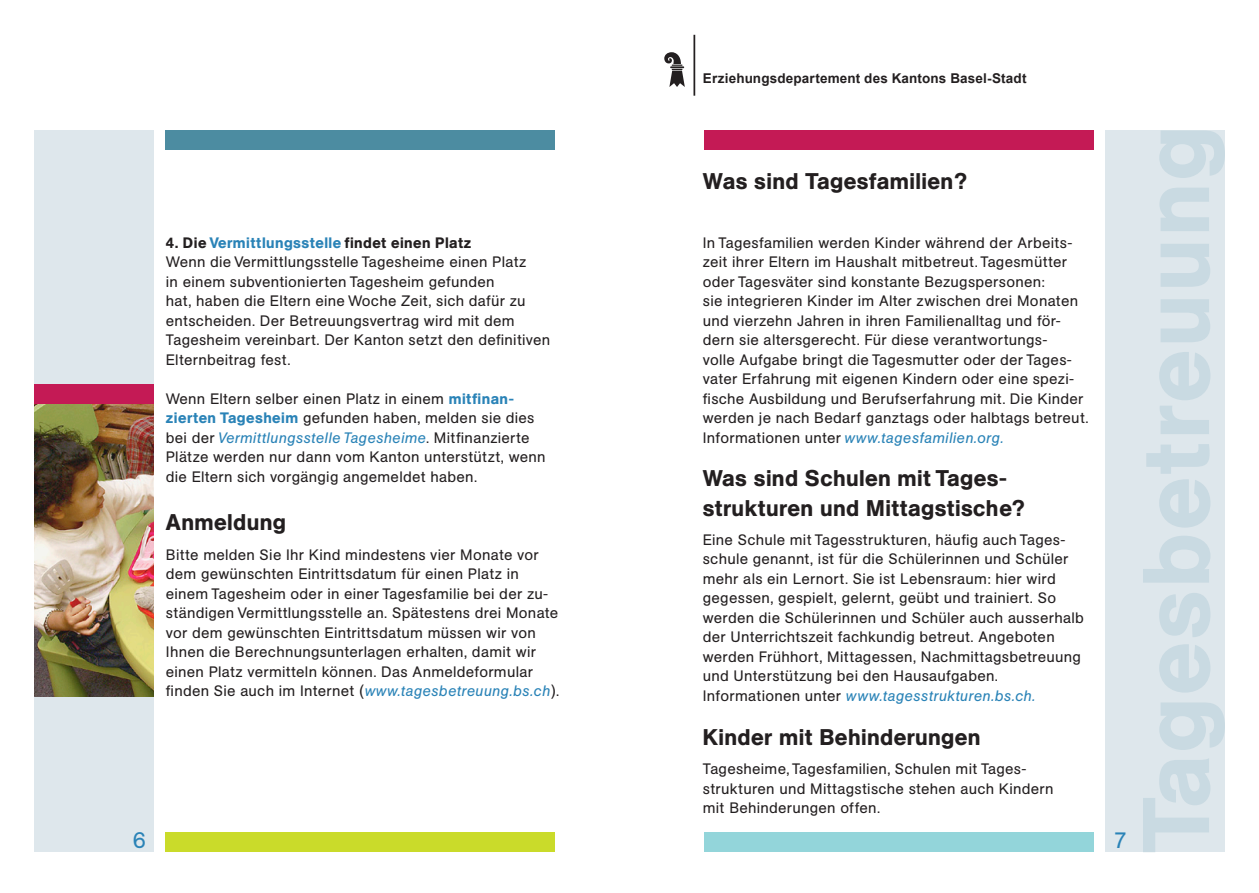
<style>
.page{position:relative;width:1259px;height:893px;background:#fff}
.page>*{position:absolute;margin:0;border:0;box-sizing:border-box;transform-origin:0 0}
.t1{font:500 22.5px/29.2px "AG Book Pro";letter-spacing:.015em;color:#231f20}
.t2{font:22.5px "AG Book Pro";color:#2a83b7}
.t3{font:15px/19.5px "AG Book Pro";letter-spacing:.02em;color:#231f20}
.t4{font:700 13.5px "Arial";letter-spacing:.01em;color:#231f20}
.s1{font-weight:500}
.s2{font-weight:500;color:#2a83b7}
.s3{font-style:italic;color:#2a83b7}
</style>
<div class="page">
<div style="left:1106px;top:131px;width:119px;height:721px;background:#dee7ec"></div>
<div style="left:34px;top:131px;width:119px;height:721px;background:#dee7ec"></div>
<svg style="left:664px;top:52px;width:21px;height:35px"></svg>
<hr style="left:693px;top:35px;width:2px;height:61px;background:#231f20">
<div style="left:704px;top:833px;width:389px;height:19px;background:#93d5da"></div>
<div style="left:166px;top:833px;width:389px;height:19px;background:#cadb2a"></div>
<div style="left:166px;top:131px;width:389px;height:19px;background:#4c8ca1"></div>
<div style="left:704px;top:131px;width:389px;height:19px;background:#c41a55"></div>
<svg style="left:1143px;top:130px;width:82px;height:722px"></svg>
<img style="left:34px;top:404px;width:119px;height:292px">
<div style="left:34px;top:384px;width:119px;height:20px;background:#c41a55"></div>
<p class="t4" style="left:703px;top:69px;width:325px">Erziehungsdepartement des Kantons Basel-Stadt</p>
<p class="t3" style="left:166px;top:232px;width:386px"><span class="s1">4. Die</span> <span class="s2">Vermittlungsstelle</span> <span class="s1">findet einen Platz<br></span>Wenn die Vermittlungsstelle Tagesheime einen Platz<br>in einem subventionierten Tagesheim gefunden<br>hat, haben die Eltern eine Woche Zeit, sich dafür zu entscheiden. Der Betreuungsvertrag wird mit dem Tagesheim vereinbart. Der Kanton setzt den definitiven Elternbeitrag fest.</p>
<p class="t3" style="left:166px;top:388px;width:381px">Wenn Eltern selber einen Platz in einem <span class="s2">mitfinan&shy;zierten Tagesheim</span> gefunden haben, melden sie dies bei der <span class="s3">Vermittlungsstelle Tagesheime</span>. Mitfinanzierte Plätze werden nur dann vom Kanton unterstützt, wenn die Eltern sich vorgängig angemeldet haben.</p>
<h1 class="t1" style="left:166px;top:507px;width:122px">Anmeldung</h1>
<p class="t3" style="left:166px;top:544px;width:395px">Bitte melden Sie Ihr Kind mindestens vier Monate vor dem gewünschten Eintrittsdatum für einen Platz in einem Tagesheim oder in einer Tagesfamilie bei der zu&shy;ständigen Vermittlungsstelle an. Spätestens drei Monate vor dem gewünschten Eintrittsdatum müssen wir von Ihnen die Berechnungsunterlagen erhalten, damit wir einen Platz vermitteln können. Das Anmeldeformular finden Sie auch im Internet (<span class="s3">www.tagesbetreuung.bs.ch</span>).</p>
<h1 class="t1" style="left:703px;top:166px;width:266px">Was sind Tagesfamilien?</h1>
<p class="t3" style="left:703px;top:232px;width:387px">In Tagesfamilien werden Kinder während der Arbeits&shy;zeit ihrer Eltern im Haushalt mitbetreut. Tagesmütter oder Tagesväter sind konstante Bezugspersonen:<br>sie integrieren Kinder im Alter zwischen drei Monaten und vierzehn Jahren in ihren Familienalltag und för&shy;dern sie altersgerecht. Für diese verantwortungs-<br>volle Aufgabe bringt die Tagesmutter oder der Tages&shy;vater Erfahrung mit eigenen Kindern oder eine spezi&shy;fische Ausbildung und Berufserfahrung mit. Die Kinder werden je nach Bedarf ganztags oder halbtags betreut.<br>Informationen unter <span class="s3">www.tagesfamilien.org.</span></p>
<h1 class="t1" style="left:703px;top:464px;width:324px">Was sind Schulen mit Tages&shy;strukturen und Mittagstische?</h1>
<p class="t3" style="left:703px;top:530px;width:382px">Eine Schule mit Tagesstrukturen, häufig auch Tages&shy;schule genannt, ist für die Schülerinnen und Schüler mehr als ein Lernort. Sie ist Lebensraum: hier wird gegessen, gespielt, gelernt, geübt und trainiert. So werden die Schülerinnen und Schüler auch ausserhalb der Unterrichtszeit fachkundig betreut. Angeboten werden Frühhort, Mittagessen, Nachmittagsbetreuung und Unterstützung bei den Hausaufgaben.<br>Informationen unter <span class="s3">www.tagesstrukturen.bs.ch.</span></p>
<h1 class="t1" style="left:703px;top:722px;width:279px">Kinder mit Behinderungen</h1>
<p class="t3" style="left:703px;top:759px;width:352px">Tagesheime, Tagesfamilien, Schulen mit Tages&shy;strukturen und Mittagstische stehen auch Kindern mit Behinderungen offen.</p>
<h1 class="t2" style="left:133px;top:826px;width:14px">6</h1>
<h1 class="t2" style="left:1114px;top:826px;width:14px">7</h1>
</div>
